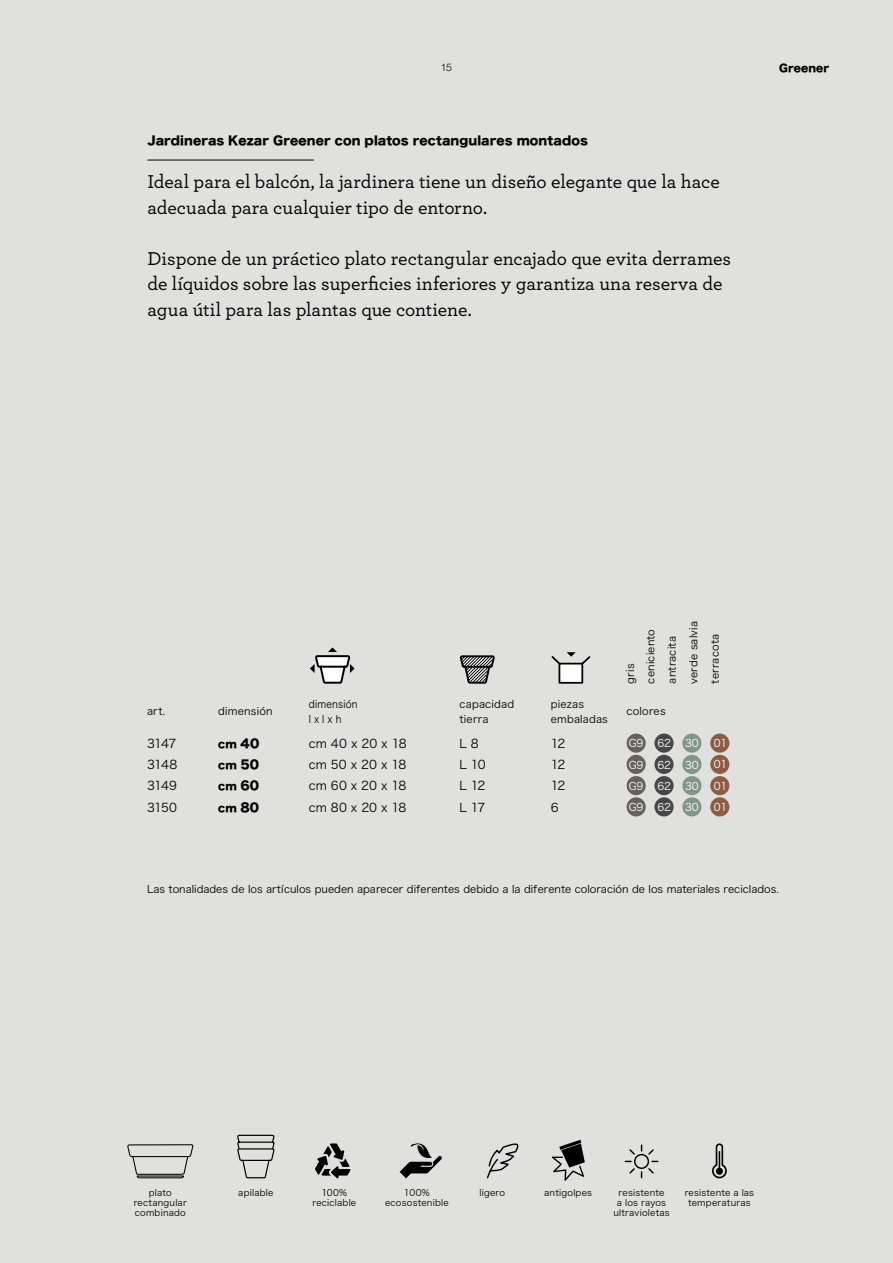
<style>
.page{position:relative;width:893px;height:1263px;background:#e0e1de}
.page>*{position:absolute;margin:0;border:0;box-sizing:border-box;transform-origin:0 0}
.t1{font:500 19.5px/25.5px "Archer";letter-spacing:-.005em;color:#000}
.t2{font:12px "Hira Kaku Std W8";letter-spacing:.01em;color:#000}
.t3{font:12px "Hira Kaku Pro N W3";letter-spacing:.005em;color:#010202}
.t4{font:12px "Hira Kaku Pro N W3";letter-spacing:-.06em;color:#000}
.t5{font:10.5px "Hira Kaku Pro N W3";color:#010202}
.t6{font:10.5px/21.1px "Hira Kaku Pro N W3";letter-spacing:.02em;color:#000}
.t7{font:10.5px "Hira Kaku Pro N W3";letter-spacing:-.025em;color:#fff}
.t8{font:10.5px "Hira Kaku Std W8";color:#000}
.t9{font:10.5px/15px "Hira Kaku Pro N W3";letter-spacing:.02em;color:#000;scale:.9 1}
.t10{font:300 10.5px "Helvetica Neue LT Std";color:#000}
.t11{font:9px/9.8px "Hira Kaku Pro N W3";letter-spacing:.025em;color:#000;text-align:center}
.s1{font-size:12px}
</style>
<div class="page">
<hr style="left:147px;top:160px;width:167px;height:1px;background:#000">
<svg style="left:127px;top:1144px;width:67px;height:35px"></svg>
<svg style="left:237px;top:1134px;width:38px;height:45px"></svg>
<svg style="left:624px;top:1144px;width:35px;height:35px"></svg>
<svg style="left:486px;top:1143px;width:33px;height:36px"></svg>
<svg style="left:712px;top:1143px;width:15px;height:36px"></svg>
<svg style="left:400px;top:1143px;width:42px;height:35px"></svg>
<svg style="left:315px;top:1143px;width:36px;height:36px"></svg>
<svg style="left:551px;top:652px;width:40px;height:32px"></svg>
<svg style="left:460px;top:655px;width:35px;height:29px"></svg>
<svg style="left:310px;top:647px;width:44px;height:37px"></svg>
<svg style="left:552px;top:1140px;width:33px;height:41px"></svg>
<div style="left:627px;top:733px;width:19px;height:20px;background:#66615c;border-radius:50%"></div>
<div style="left:654px;top:733px;width:20px;height:20px;background:#474747;border-radius:50%"></div>
<div style="left:682px;top:733px;width:19px;height:20px;background:#809688;border-radius:50%"></div>
<div style="left:710px;top:733px;width:19px;height:20px;background:#8c5c45;border-radius:50%"></div>
<div style="left:627px;top:755px;width:19px;height:19px;background:#66615c;border-radius:50%"></div>
<div style="left:654px;top:755px;width:20px;height:19px;background:#474747;border-radius:50%"></div>
<div style="left:682px;top:755px;width:19px;height:19px;background:#809688;border-radius:50%"></div>
<div style="left:710px;top:755px;width:19px;height:19px;background:#8c5c45;border-radius:50%"></div>
<div style="left:627px;top:776px;width:19px;height:19px;background:#66615c;border-radius:50%"></div>
<div style="left:654px;top:776px;width:20px;height:19px;background:#474747;border-radius:50%"></div>
<div style="left:682px;top:776px;width:19px;height:19px;background:#809688;border-radius:50%"></div>
<div style="left:710px;top:776px;width:19px;height:19px;background:#8c5c45;border-radius:50%"></div>
<div style="left:627px;top:797px;width:19px;height:19px;background:#66615c;border-radius:50%"></div>
<div style="left:654px;top:797px;width:20px;height:19px;background:#474747;border-radius:50%"></div>
<div style="left:682px;top:797px;width:19px;height:19px;background:#809688;border-radius:50%"></div>
<div style="left:710px;top:797px;width:19px;height:19px;background:#8c5c45;border-radius:50%"></div>
<p class="t10" style="left:441px;top:61px;width:13px">15</p>
<p class="t8" style="left:779px;top:62px;width:51px">Greener</p>
<p class="t2" style="left:147px;top:134px;width:442px">Jardineras Kezar Greener con platos rectangulares montados</p>
<p class="t1" style="left:147px;top:168px;width:574px">Ideal para el balcón, la jardinera tiene un diseño elegante que la hace adecuada para cualquier tipo de entorno.</p>
<p class="t1" style="left:147px;top:244px;width:585px">Dispone de un práctico plato rectangular encajado que evita derrames de líquidos sobre las superficies inferiores y garantiza una reserva de agua útil para las plantas que contiene.</p>
<p class="t6" style="left:619px;top:684px;width:64px;rotate:-90deg">gris ceniciento antracita verde salvia terracota</p>
<p class="t6" style="left:147px;top:700px;width:20px">art.</p>
<p class="t6" style="left:218px;top:700px;width:56px">dimensión</p>
<p class="t9" style="left:309px;top:695px;width:56px">dimensión l x l x h</p>
<p class="t6" style="left:459px;top:695px;width:56px;line-height:15px">capacidad tierra</p>
<p class="t6" style="left:551px;top:695px;width:59px;line-height:15px">piezas embaladas</p>
<p class="t6" style="left:627px;top:700px;width:41px">colores</p>
<p class="t4" style="left:147px;top:732px;width:31px">3147</p>
<p class="t8" style="left:218px;top:738px;width:43px">cm <span class="s1">40</span></p>
<p class="t3" style="left:309px;top:732px;width:99px">cm 40 x 20 x 18</p>
<p class="t4" style="left:460px;top:732px;width:21px">L 8</p>
<p class="t3" style="left:551px;top:732px;width:16px">12</p>
<p class="t7" style="left:629px;top:734px;width:16px">G9</p>
<p class="t7" style="left:657px;top:734px;width:15px">62</p>
<p class="t7" style="left:685px;top:734px;width:15px">30</p>
<p class="t7" style="left:714px;top:734px;width:15px">01</p>
<p class="t4" style="left:147px;top:754px;width:32px">3148</p>
<p class="t8" style="left:218px;top:759px;width:42px">cm <span class="s1">50</span></p>
<p class="t3" style="left:309px;top:754px;width:99px">cm 50 x 20 x 18</p>
<p class="t4" style="left:460px;top:754px;width:28px">L 10</p>
<p class="t3" style="left:551px;top:754px;width:16px">12</p>
<p class="t7" style="left:629px;top:755px;width:16px">G9</p>
<p class="t7" style="left:657px;top:755px;width:15px">62</p>
<p class="t7" style="left:685px;top:755px;width:15px">30</p>
<p class="t7" style="left:714px;top:755px;width:15px">01</p>
<p class="t4" style="left:147px;top:775px;width:31px">3149</p>
<p class="t8" style="left:218px;top:781px;width:42px">cm <span class="s1">60</span></p>
<p class="t3" style="left:309px;top:775px;width:99px">cm 60 x 20 x 18</p>
<p class="t4" style="left:460px;top:775px;width:27px">L 12</p>
<p class="t3" style="left:551px;top:775px;width:16px">12</p>
<p class="t7" style="left:629px;top:776px;width:16px">G9</p>
<p class="t7" style="left:657px;top:776px;width:15px">62</p>
<p class="t7" style="left:685px;top:776px;width:15px">30</p>
<p class="t7" style="left:714px;top:776px;width:15px">01</p>
<p class="t4" style="left:147px;top:796px;width:31px">3150</p>
<p class="t8" style="left:218px;top:802px;width:42px">cm <span class="s1">80</span></p>
<p class="t3" style="left:309px;top:796px;width:99px">cm 80 x 20 x 18</p>
<p class="t4" style="left:460px;top:796px;width:27px">L 17</p>
<p class="t3" style="left:551px;top:796px;width:9px">6</p>
<p class="t7" style="left:629px;top:798px;width:16px">G9</p>
<p class="t7" style="left:657px;top:798px;width:15px">62</p>
<p class="t7" style="left:685px;top:798px;width:15px">30</p>
<p class="t7" style="left:714px;top:798px;width:15px">01</p>
<p class="t5" style="left:147px;top:880px;width:633px">Las tonalidades de los artículos pueden aparecer diferentes debido a la diferente coloración de los materiales reciclados.</p>
<p class="t11" style="left:134px;top:1187px;width:55px">plato rectangular combinado</p>
<p class="t11" style="left:238px;top:1187px;width:37px">apilable</p>
<p class="t11" style="left:312px;top:1187px;width:45px">100% reciclable</p>
<p class="t11" style="left:404px;top:1187px;width:27px">100%</p>
<p class="t11" style="left:479px;top:1187px;width:27px">ligero</p>
<p class="t11" style="left:544px;top:1187px;width:49px">antigolpes</p>
<p class="t11" style="left:385px;top:1197px;width:65px">ecosostenible</p>
<p class="t11" style="left:613px;top:1187px;width:58px">resistente<br>a los rayos ultravioletas</p>
<p class="t11" style="left:685px;top:1187px;width:71px">resistente a las temperaturas</p>
</div>
